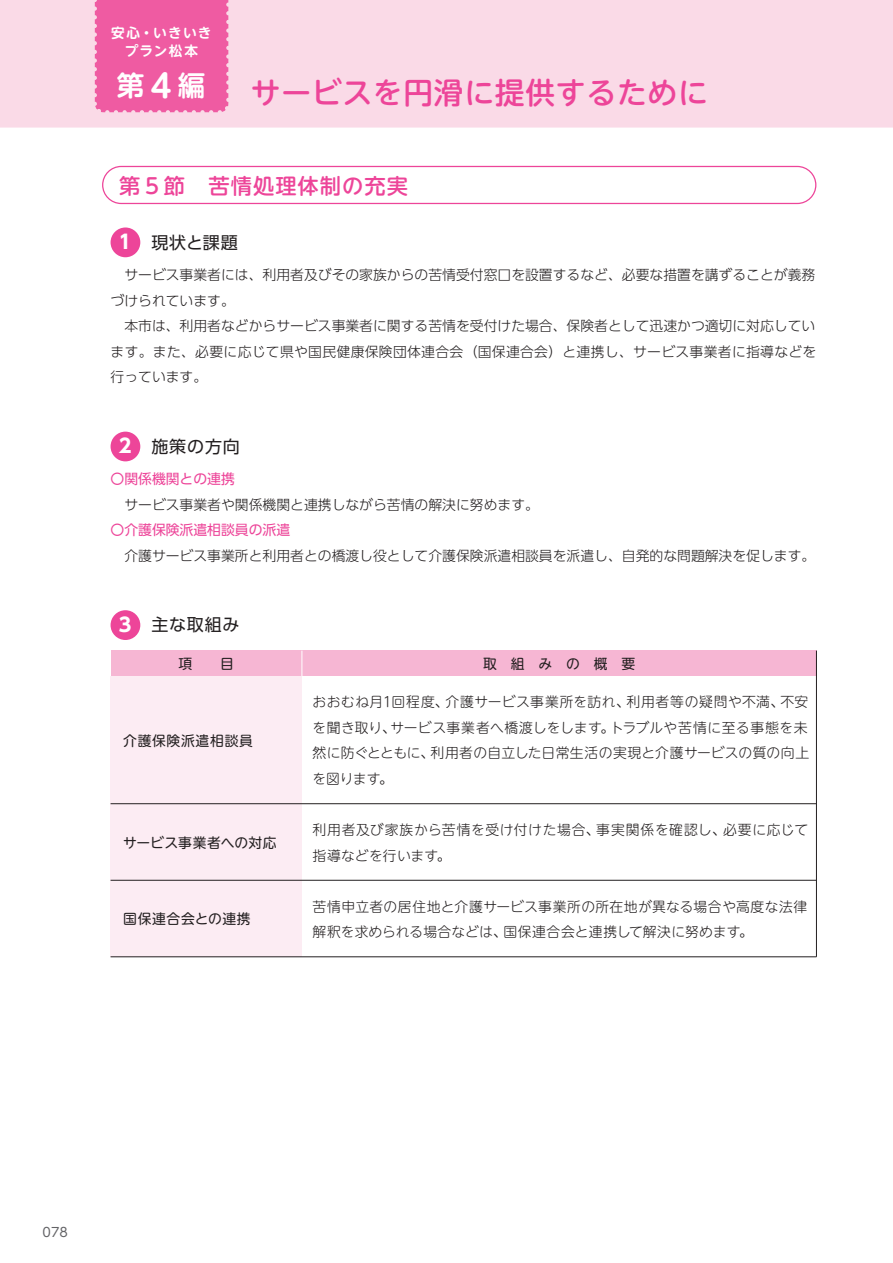
<style>
.page{position:relative;width:893px;height:1263px;background:#fadae7}
.page>*{position:absolute;margin:0;border:0;box-sizing:border-box;transform-origin:0 0}
.t1{font:500 29.7px "UD Shin M Go Pro";letter-spacing:.025em;color:#ed4599}
.t2{font:700 27.6px "UD Shin M Go Pro De";color:#fff}
.t3{font:500 21.3px "UD Shin M Go Pro";letter-spacing:.05em;color:#ed4599}
.t4{font:16.95px "UD Shin Go Pro";letter-spacing:.05em;color:#231f20}
.t5{font:300 13.8px/25.5px "UD Shin Go Pro";color:#231f20}
.t6{font:300 13.8px/25.5px "UD Shin M Go Pro";letter-spacing:.025em;color:#231f20}
.t7{font:13.8px "UD Shin M Go Pro";letter-spacing:.04em;color:#231f20}
.t8{font:13.8px "UD Shin Go Pro";color:#ed4599}
.t9{font:13.8px "UD Shin M Go Pro";letter-spacing:.005em;color:#231f20}
.t10{font:700 13.65px/18px "UD Shin M Go Pro De";letter-spacing:.1em;color:#fff;text-align:center}
.t11{font:12.75px "UD Shin Go Pro";color:#636366}
.s1{font-size:31.95px}
.s2{font-weight:700;font-size:19.2px;color:#fff}
</style>
<div class="page">
<div style="left:0;top:128px;width:893px;height:1135px;background:#fff"></div>
<div style="left:94px;top:0;width:135px;height:113px;background:#ef5ba2"></div>
<div style="left:111px;top:651px;width:705px;height:25px;background:#f6b6d3"></div>
<div style="left:111px;top:676px;width:191px;height:281px;background:#fcecf3"></div>
<svg style="left:302px;top:651px;width:1px;height:25px"></svg>
<hr style="left:111px;top:803px;width:705px;height:1px;background:#231f20">
<hr style="left:111px;top:880px;width:705px;height:1px;background:#231f20">
<hr style="left:111px;top:956px;width:705px;height:1px;background:#231f20">
<hr style="left:816px;top:651px;width:1px;height:306px;background:#231f20">
<svg style="left:102px;top:166px;width:714px;height:38px;background:#fdf3f8"></svg>
<div style="left:111px;top:227px;width:29px;height:30px;background:#ed4599;border-radius:50%"></div>
<div style="left:111px;top:432px;width:29px;height:29px;background:#ed4599;border-radius:50%"></div>
<div style="left:111px;top:610px;width:29px;height:30px;background:#ed4599;border-radius:50%"></div>
<p class="t10" style="left:111px;top:23px;width:102px">安心・いきいきプラン松本</p>
<h2 class="t2" style="left:117px;top:63px;width:90px">第<span class="s1">４</span>編</h2>
<h1 class="t1" style="left:251px;top:69px;width:458px">サービスを円滑に提供するために</h1>
<h3 class="t3" style="left:119px;top:168px;width:291px">第５節　苦情処理体制の充実</h3>
<p class="t4" style="left:119px;top:229px;width:120px"><span class="s2">1</span> 現状と課題</p>
<p class="t5" style="left:111px;top:262px;width:706px;text-indent:14px">サービス事業者には、利用者及びその家族からの苦情受付窓口を設置するなど、必要な措置を講ずることが義務づけられています。</p>
<p class="t5" style="left:111px;top:313px;width:707px;text-align:justify;text-indent:14px">本市は、利用者などからサービス事業者に関する苦情を受付けた場合、保険者として迅速かつ適切に対応しています。また、必要に応じて県や国民健康保険団体連合会（国保連合会）と連携し、サービス事業者に指導などを行っています。</p>
<p class="t4" style="left:119px;top:433px;width:123px"><span class="s2">2</span> 施策の方向</p>
<p class="t8" style="left:111px;top:468px;width:126px">〇関係機関との連携</p>
<p class="t5" style="left:124px;top:491px;width:416px">サービス事業者や関係機関と連携しながら苦情の解決に努めます。</p>
<p class="t8" style="left:111px;top:519px;width:181px">〇介護保険派遣相談員の派遣</p>
<p class="t5" style="left:124px;top:542px;width:692px">介護サービス事業所と利用者との橋渡し役として介護保険派遣相談員を派遣し、自発的な問題解決を促します。</p>
<p class="t4" style="left:119px;top:611px;width:122px"><span class="s2">3</span> 主な取組み</p>
<p class="t7" style="left:179px;top:652px;width:57px">項　　目</p>
<p class="t7" style="left:483px;top:652px;width:154px">取　組　み　の　概　要</p>
<p class="t6" style="left:313px;top:689px;width:498px;text-align:justify">おおむね月1回程度、介護サービス事業所を訪れ、利用者等の疑問や不満、不安を聞き取り、サービス事業者へ橋渡しをします。トラブルや苦情に至る事態を未然に防ぐとともに、利用者の自立した日常生活の実現と介護サービスの質の向上を図ります。</p>
<p class="t7" style="left:123px;top:729px;width:131px">介護保険派遣相談員</p>
<p class="t9" style="left:123px;top:831px;width:155px">サービス事業者への対応</p>
<p class="t7" style="left:123px;top:908px;width:129px">国保連合会との連携</p>
<p class="t6" style="left:313px;top:816px;width:497px">利用者及び家族から苦情を受け付けた場合、事実関係を確認し、必要に応じて指導などを行います。</p>
<p class="t6" style="left:313px;top:893px;width:496px">苦情申立者の居住地と介護サービス事業所の所在地が異なる場合や高度な法律解釈を求められる場合などは、国保連合会と連携して解決に努めます。</p>
<p class="t11" style="left:43px;top:1222px;width:27px">078</p>
</div>
